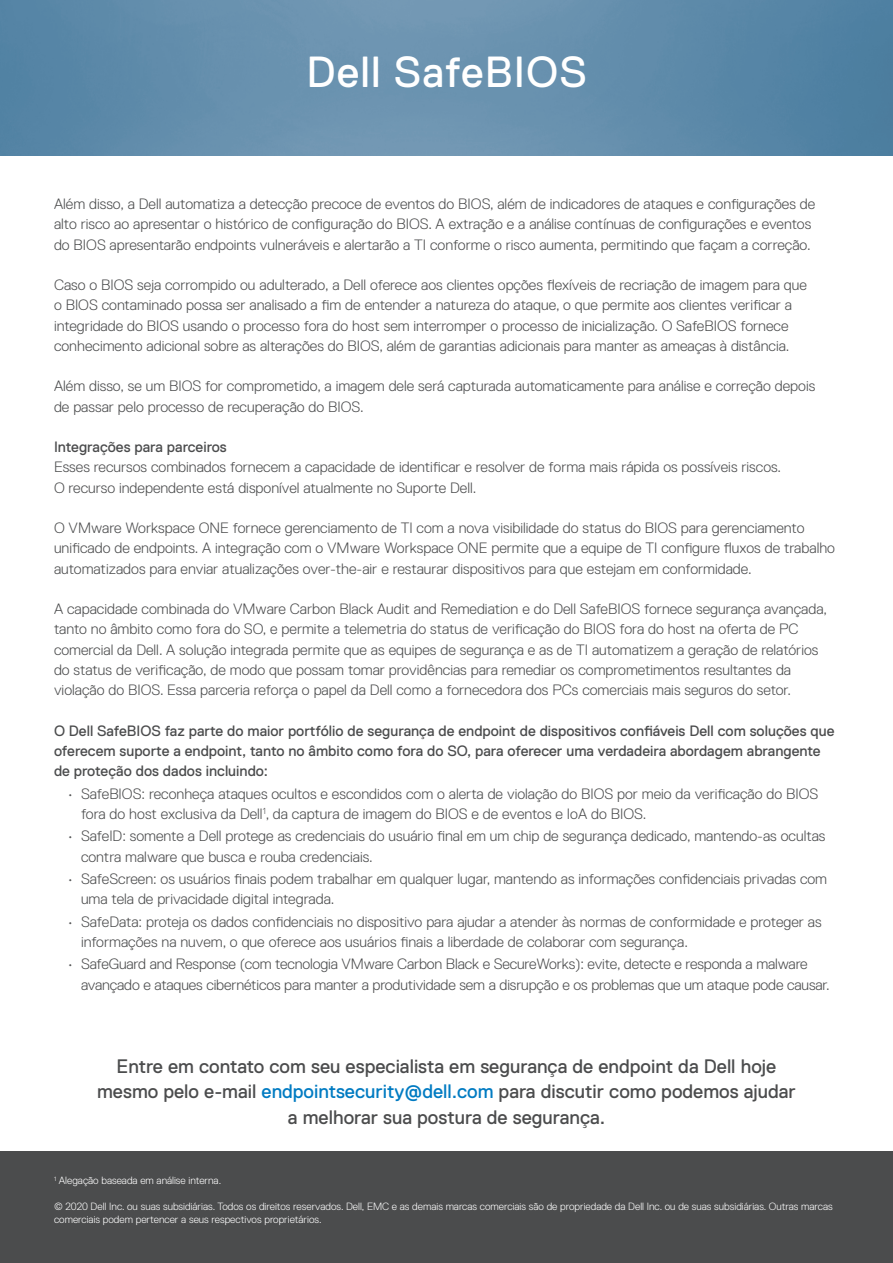
<style>
.page{position:relative;width:893px;height:1263px;background:#fff}
.page>*{position:absolute;margin:0;border:0;box-sizing:border-box;transform-origin:0 0}
.t1{font:43.5px "Dell Replica";letter-spacing:.025em;color:#fff}
.t2{font:19.5px/25.5px "Dell Replica";color:#4b4c4d;text-align:center}
.Body_Text{font:300 15px/20.2px "Dell Replica";color:#4b4c4d}
.Body_Headline{font:15px/20.2px "Dell Replica";color:#4b4c4d}
.t3{font:300 10.5px/12.8px "Dell Replica";color:#fff}
.s1{color:#007bc2}
</style>
<div class="page">
<img style="left:0;top:0;width:893px;height:156px">
<div style="left:0;top:1151px;width:893px;height:112px;background:#4b4c4d"></div>
<p class="t1" style="left:307px;top:48px;width:282px">Dell SafeBIOS</p>
<p class="Body_Text" style="left:54px;top:194px;width:763px">Além disso, a Dell automatiza a detecção precoce de eventos do BIOS, além de indicadores de ataques e configurações de alto risco ao apresentar o histórico de configuração do BIOS. A extração e a análise contínuas de configurações e eventos do BIOS apresentarão endpoints vulneráveis e alertarão a TI conforme o risco aumenta, permitindo que façam a correção.</p>
<p class="Body_Text" style="left:54px;top:275px;width:754px">Caso o BIOS seja corrompido ou adulterado, a Dell oferece aos clientes opções flexíveis de recriação de imagem para que o BIOS contaminado possa ser analisado a fim de entender a natureza do ataque, o que permite aos clientes verificar a integridade do BIOS usando o processo fora do host sem interromper o processo de inicialização. O SafeBIOS fornece conhecimento adicional sobre as alterações do BIOS, além de garantias adicionais para manter as ameaças à distância.</p>
<p class="Body_Text" style="left:54px;top:376px;width:763px">Além disso, se um BIOS for comprometido, a imagem dele será capturada automaticamente para análise e correção depois de passar pelo processo de recuperação do BIOS.</p>
<p class="Body_Headline" style="left:54px;top:437px;width:174px">Integrações para parceiros</p>
<p class="Body_Text" style="left:54px;top:457px;width:729px">Esses recursos combinados fornecem a capacidade de identificar e resolver de forma mais rápida os possíveis riscos.<br>O recurso independente está disponível atualmente no Suporte Dell.</p>
<p class="Body_Text" style="left:54px;top:518px;width:783px">O VMware Workspace ONE fornece gerenciamento de TI com a nova visibilidade do status do BIOS para gerenciamento unificado de endpoints. A integração com o VMware Workspace ONE permite que a equipe de TI configure fluxos de trabalho automatizados para enviar atualizações over-the-air e restaurar dispositivos para que estejam em conformidade.</p>
<p class="Body_Text" style="left:54px;top:599px;width:775px">A capacidade combinada do VMware Carbon Black Audit and Remediation e do Dell SafeBIOS fornece segurança avançada, tanto no âmbito como fora do SO, e permite a telemetria do status de verificação do BIOS fora do host na oferta de PC comercial da Dell. A solução integrada permite que as equipes de segurança e as de TI automatizem a geração de relatórios do status de verificação, de modo que possam tomar providências para remediar os comprometimentos resultantes da violação do BIOS. Essa parceria reforça o papel da Dell como a fornecedora dos PCs comerciais mais seguros do setor.</p>
<p class="Body_Headline" style="left:54px;top:720px;width:782px">O Dell SafeBIOS faz parte do maior portfólio de segurança de endpoint de dispositivos confiáveis Dell com soluções que oferecem suporte a endpoint, tanto no âmbito como fora do SO, para oferecer uma verdadeira abordagem abrangente de proteção dos dados incluindo:</p>
<p class="Body_Text" style="left:81px;top:783px;width:739px;text-indent:-14px">• SafeBIOS: reconheça ataques ocultos e escondidos com o alerta de violação do BIOS por meio da verificação do BIOS fora do host exclusiva da Dell<sup>1</sup>, da captura de imagem do BIOS e de eventos e IoA do BIOS.</p>
<p class="Body_Text" style="left:81px;top:826px;width:746px;text-indent:-14px">• SafeID: somente a Dell protege as credenciais do usuário final em um chip de segurança dedicado, mantendo-as ocultas contra malware que busca e rouba credenciais.</p>
<p class="Body_Text" style="left:81px;top:869px;width:748px;text-indent:-14px">• SafeScreen: os usuários finais podem trabalhar em qualquer lugar, mantendo as informações confidenciais privadas com uma tela de privacidade digital integrada.</p>
<p class="Body_Text" style="left:81px;top:911px;width:742px;text-indent:-14px">• SafeData: proteja os dados confidenciais no dispositivo para ajudar a atender às normas de conformidade e proteger as informações na nuvem, o que oferece aos usuários finais a liberdade de colaborar com segurança.</p>
<p class="Body_Text" style="left:81px;top:954px;width:750px;text-indent:-14px">• SafeGuard and Response (com tecnologia VMware Carbon Black e SecureWorks): evite, detecte e responda a malware avançado e ataques cibernéticos para manter a produtividade sem a disrupção e os problemas que um ataque pode causar.</p>
<p class="t2" style="left:97px;top:1053px;width:700px">Entre em contato com seu especialista em segurança de endpoint da Dell hoje mesmo pelo e-mail <span class="s1">endpointsecurity@dell.com</span> para discutir como podemos ajudar a melhorar sua postura de segurança.</p>
<p class="t3" style="left:54px;top:1174px;width:169px"><sup>1</sup> Alegação baseada em análise interna.</p>
<p class="t3" style="left:54px;top:1200px;width:780px">© 2020 Dell Inc. ou suas subsidiárias. Todos os direitos reservados. Dell, EMC e as demais marcas comerciais são de propriedade da Dell Inc. ou de suas subsidiárias. Outras marcas comerciais podem pertencer a seus respectivos proprietários.</p>
</div>
